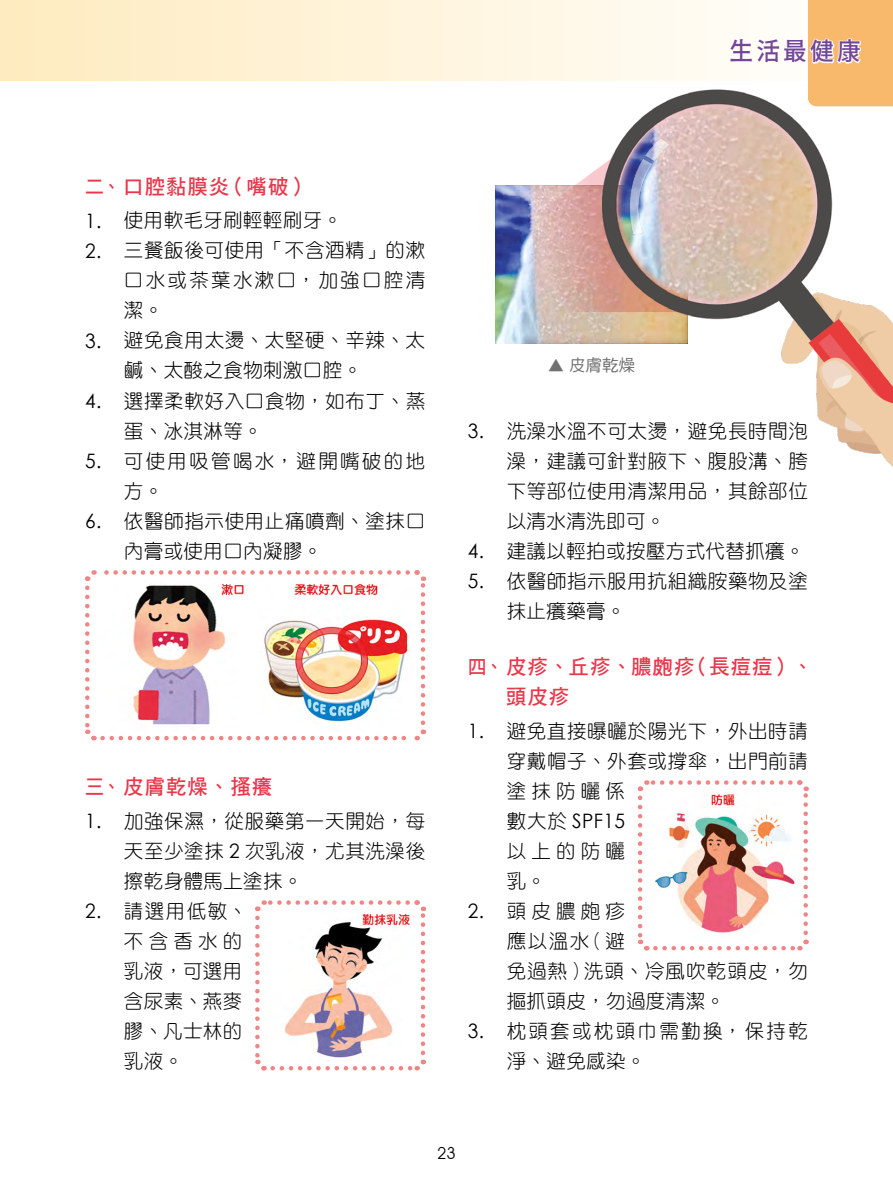
<style>
.page{position:relative;width:893px;height:1191px;background:#fff}
.page>*{position:absolute;margin:0;border:0;box-sizing:border-box;transform-origin:0 0}
.t1{font:24.75px "Gen Seki Gothic TW M";letter-spacing:.11em;color:#724698}
.t2{font:21px/30px "DF Hei Std W7";letter-spacing:.04em;color:#e8374a;scale:.9 1}
.t3{font:19.95px "Century Gothic";letter-spacing:.02em;color:#000;scale:.96 1}
.t4{font:19.5px/30px "DF Yuan Std W3";letter-spacing:.035em;color:#000}
.t5{font:19.5px/30px "DF Yuan Std W3";letter-spacing:.12em;color:#000}
.t6{font:19.5px/30px "DF Yuan Std W3";letter-spacing:.055em;color:#000}
.t7{font:16.5px "DF Hei Std W5";color:#727171}
.t8{font:16.5px "Avant Garde IT Cby BT";color:#000}
.s1{color:#fff}
.s2{font-family:"Century Gothic";font-size:19.95px}
.s3{font-family:"DF Yuan Std W3";font-size:19.5px}
</style>
<div class="page">
<svg style="left:255px;top:900px;width:172px;height:171px"></svg>
<img style="left:85px;top:570px;width:342px;height:171px">
<img style="left:496px;top:185px;width:107px;height:158px">
<img style="left:603px;top:89px;width:290px;height:378px">
<svg style="left:637px;top:780px;width:172px;height:171px"></svg>
<div style="left:808px;top:0;width:85px;height:106px;background:#f8b96d"></div>
<p class="t1" style="left:729px;top:37px;width:133px">生活最<span class="s1">健康</span></p>
<p class="t2" style="left:85px;top:171px;width:251px">二、 口腔黏膜炎（嘴破）</p>
<p class="t4" style="left:85px;top:205px;width:259px"><span class="s2">1.</span> 使用軟毛牙刷輕輕刷牙。</p>
<p class="t4" style="left:124px;top:235px;width:303px;text-align:justify;text-indent:-39px"><span class="s2">2.</span> 三餐飯後可使用「不含酒精」的漱口水或茶葉水漱口，加強口腔清潔。</p>
<p class="t4" style="left:124px;top:325px;width:303px;text-indent:-39px"><span class="s2">3.</span> 避免食用太燙、太堅硬、辛辣、太鹹、太酸之食物刺激口腔。</p>
<p class="t4" style="left:124px;top:385px;width:303px;text-indent:-39px"><span class="s2">4.</span> 選擇柔軟好入口食物，如布丁、蒸蛋、冰淇淋等。</p>
<p class="t5" style="left:124px;top:445px;width:303px;text-indent:-39px"><span class="s2">5.</span> 可使用吸管喝水，避開嘴破的地方。</p>
<p class="t4" style="left:124px;top:505px;width:303px;text-indent:-39px"><span class="s2">6.</span> 依醫師指示使用止痛噴劑、塗抹口內膏或使用口內凝膠。</p>
<p class="t2" style="left:85px;top:771px;width:210px">三、 皮膚乾燥、搔癢</p>
<p class="t4" style="left:124px;top:805px;width:303px;text-align:justify;text-indent:-39px"><span class="s2">1.</span> 加強保濕，從服藥第一天開始，每天至少塗抹 <span class="s2">2</span> 次乳液，尤其洗澡後擦乾身體馬上塗抹。</p>
<p class="t4" style="left:124px;top:895px;width:125px;text-indent:-39px"><span class="s2">2.</span> 請選用低敏、不含香水的乳液，可選用含尿素、燕麥膠、凡士林的乳液。</p>
<p class="t7" style="left:548px;top:356px;width:89px">▲ 皮膚乾燥</p>
<p class="t4" style="left:507px;top:415px;width:303px;text-align:justify;text-indent:-39px"><span class="s2">3.</span> 洗澡水溫不可太燙，避免長時間泡澡，建議可針對腋下、腹股溝、胯下等部位使用清潔用品，其餘部位以清水清洗即可。</p>
<p class="t4" style="left:468px;top:535px;width:338px"><span class="s2">4.</span> 建議以輕拍或按壓方式代替抓癢。</p>
<p class="t4" style="left:507px;top:565px;width:303px;text-indent:-39px"><span class="s2">5.</span> 依醫師指示服用抗組織胺藥物及塗抹止癢藥膏。</p>
<p class="t2" style="left:506px;top:651px;width:343px;text-indent:-38px">四、 皮疹、丘疹、膿皰疹（長痘痘）、頭皮疹</p>
<p class="t4" style="left:507px;top:715px;width:303px;text-align:justify;text-indent:-39px"><span class="s2">1.</span> 避免直接曝曬於陽光下，外出時請穿戴帽子、外套或撐傘，出門前請塗抹防曬係</p>
<p class="t3" style="left:507px;top:807px;width:125px"><span class="s3">數大於</span> SPF15</p>
<p class="t4" style="left:507px;top:835px;width:120px">以上的防曬乳。</p>
<p class="t6" style="left:507px;top:895px;width:303px;text-indent:-39px"><span class="s2">2.</span> 頭皮膿皰疹<br>應以溫水（避<br>免過熱）洗頭、冷風吹乾頭皮，勿摳抓頭皮，勿過度清潔。</p>
<p class="t5" style="left:507px;top:1015px;width:303px;text-indent:-39px"><span class="s2">3.</span> 枕頭套或枕頭巾需勤換，保持乾淨、避免感染。</p>
<p class="t8" style="left:437px;top:1143px;width:20px">23</p>
</div>
